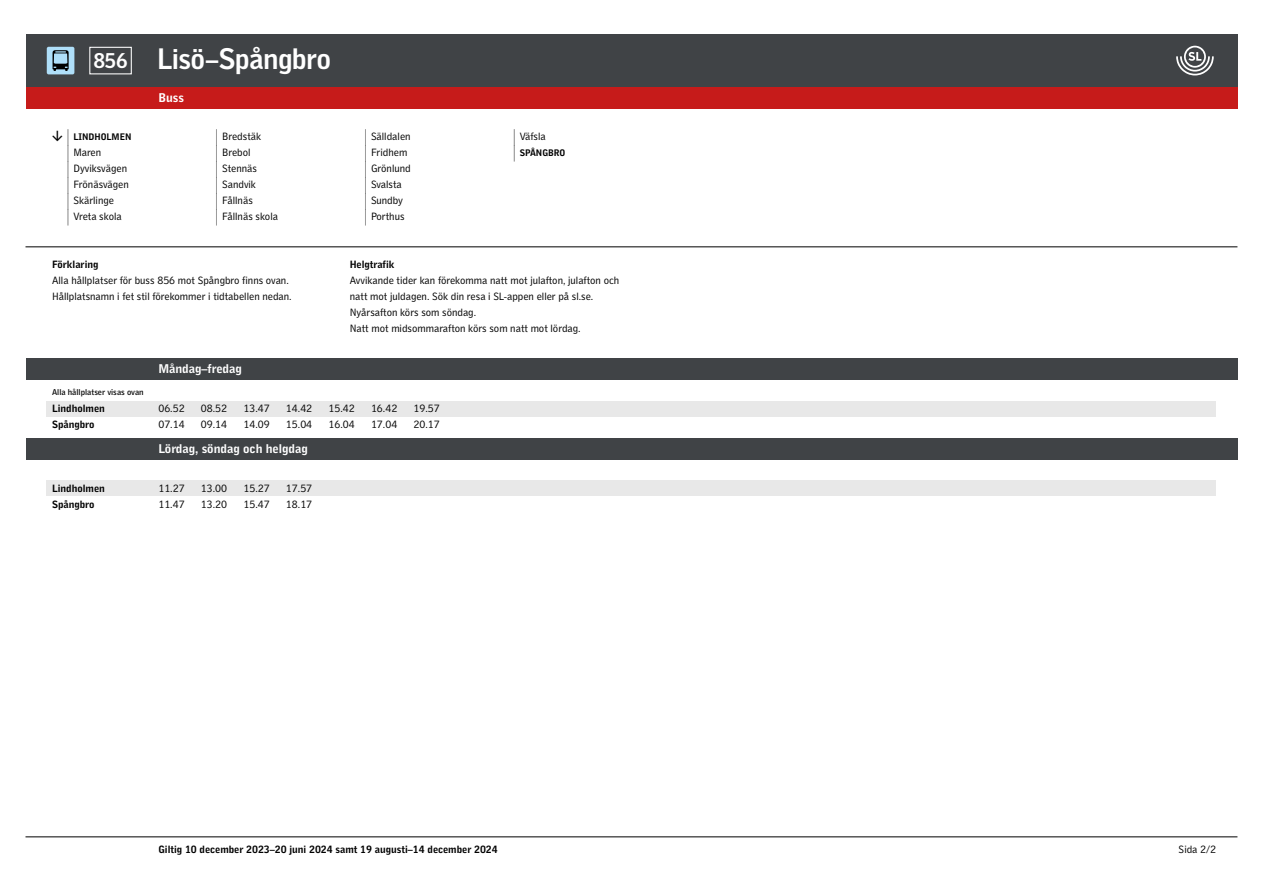
<style>
.page{position:relative;width:1263px;height:893px;background:#fff}
.page>*{position:absolute;margin:0;border:0;box-sizing:border-box;transform-origin:0 0}
.t1{font:700 28.2px "SL Gothic Display";color:#fff}
.t2{font:700 12.75px "SL Gothic Timetable 2";color:#fff}
.t3{font:10.65px/15.9px "SL Gothic Timetable 2";color:#000}
.t4{font:700 10.65px/15.9px "SL Gothic Timetable 2";color:#000}
.t5{font:700 9.6px "SL Gothic Timetable 2";color:#000}
.t6{font:700 9.6px "SL Gothic Timetable 2";letter-spacing:-.02em;color:#000}
.t7{font:500 8.55px "SL Gothic Timetable 2";color:#000}
.s1{font-size:20.25px}
.s2{font-size:10.65px}
.s3{font-weight:700}
</style>
<div class="page">
<div style="left:26px;top:34px;width:1211px;height:53px;background:#404346"></div>
<hr style="left:26px;top:837px;width:1211px;height:1px;background:#000">
<svg style="left:1176px;top:46px;width:38px;height:29px"></svg>
<hr style="left:26px;top:247px;width:1211px;height:1px;background:#000">
<svg style="left:47px;top:47px;width:27px;height:27px"></svg>
<div style="left:89px;top:47px;width:43px;height:27px;border:1px solid #fff"></div>
<div style="left:26px;top:87px;width:1211px;height:21px;background:#c61b1a"></div>
<div style="left:26px;top:358px;width:1211px;height:21px;background:#404346"></div>
<div style="left:26px;top:438px;width:1211px;height:21px;background:#404346"></div>
<div style="left:47px;top:401px;width:1169px;height:16px;background:#e8e8e8"></div>
<div style="left:47px;top:480px;width:1169px;height:16px;background:#e8e8e8"></div>
<h1 class="t1" style="left:94px;top:40px;width:239px"><span class="s1">856</span> Lisö–Spångbro</h1>
<p class="t2" style="left:158px;top:90px;width:27px">Buss</p>
<p class="t5" style="left:52px;top:131px;width:81px"><span class="s2">Ŵ</span> LINDHOLMEN</p>
<p class="t3" style="left:52px;top:145px;width:78px"><span class="s3">ų</span> Maren<br><span class="s3">ų</span> Dyviksvägen <span class="s3">ų</span> Frönäsvägen <span class="s3">ų</span> Skärlinge <span class="s3">ų</span> Vreta skola</p>
<p class="t3" style="left:201px;top:129px;width:79px"><span class="s3">ų</span> Bredstäk <span class="s3">ų</span> Brebol<br><span class="s3">ų</span> Stennäs <span class="s3">ų</span> Sandvik<br><span class="s3">ų</span> Fållnäs<br><span class="s3">ų</span> Fållnäs skola</p>
<p class="t3" style="left:350px;top:129px;width:62px"><span class="s3">ų</span> Sälldalen <span class="s3">ų</span> Fridhem <span class="s3">ų</span> Grönlund <span class="s3">ų</span> Svalsta <span class="s3">ų</span> Sundby <span class="s3">ų</span> Porthus</p>
<p class="t3" style="left:499px;top:129px;width:49px"><span class="s3">ų</span> Väfsla</p>
<p class="t6" style="left:499px;top:147px;width:68px"><span class="s2">ų</span> SPÅNGBRO</p>
<p class="t4" style="left:52px;top:256px;width:48px">Förklaring</p>
<p class="t3" style="left:52px;top:272px;width:241px">Alla hållplatser för buss 856 mot Spångbro finns ovan.<br>Hållplatsnamn i fet stil förekommer i tidtabellen nedan.</p>
<p class="t7" style="left:52px;top:387px;width:93px">Alla hållplatser visas ovan</p>
<p class="t4" style="left:52px;top:401px;width:54px">Lindholmen<br>Spångbro</p>
<p class="t4" style="left:52px;top:481px;width:54px">Lindholmen<br>Spångbro</p>
<p class="t2" style="left:158px;top:361px;width:85px">Måndag–fredag</p>
<p class="t3" style="left:158px;top:401px;width:28px">06.52<br>07.14</p>
<p class="t3" style="left:201px;top:401px;width:28px">08.52<br>09.14</p>
<p class="t3" style="left:243px;top:401px;width:28px">13.47<br>14.09</p>
<p class="t3" style="left:286px;top:401px;width:28px">14.42<br>15.04</p>
<p class="t2" style="left:158px;top:441px;width:151px">Lördag, söndag och helgdag</p>
<p class="t3" style="left:158px;top:481px;width:28px">11.27<br>11.47</p>
<p class="t3" style="left:201px;top:481px;width:28px">13.00<br>13.20</p>
<p class="t3" style="left:243px;top:481px;width:28px">15.27<br>15.47</p>
<p class="t3" style="left:286px;top:481px;width:28px">17.57<br>18.17</p>
<p class="t4" style="left:350px;top:256px;width:46px">Helgtrafik</p>
<p class="t3" style="left:350px;top:272px;width:271px">Avvikande tider kan förekomma natt mot julafton, julafton och natt mot juldagen. Sök din resa i SL-appen eller på sl.se.<br>Nyårsafton körs som söndag.<br>Natt mot midsommarafton körs som natt mot lördag.</p>
<p class="t3" style="left:328px;top:401px;width:28px">15.42<br>16.04</p>
<p class="t3" style="left:371px;top:401px;width:28px">16.42<br>17.04</p>
<p class="t3" style="left:414px;top:401px;width:28px">19.57<br>20.17</p>
<p class="t4" style="left:158px;top:841px;width:341px">Giltig 10 december 2023–20 juni 2024 samt 19 augusti–14 december 2024</p>
<p class="t3" style="left:1178px;top:841px;width:39px">Sida 2/2</p>
</div>
